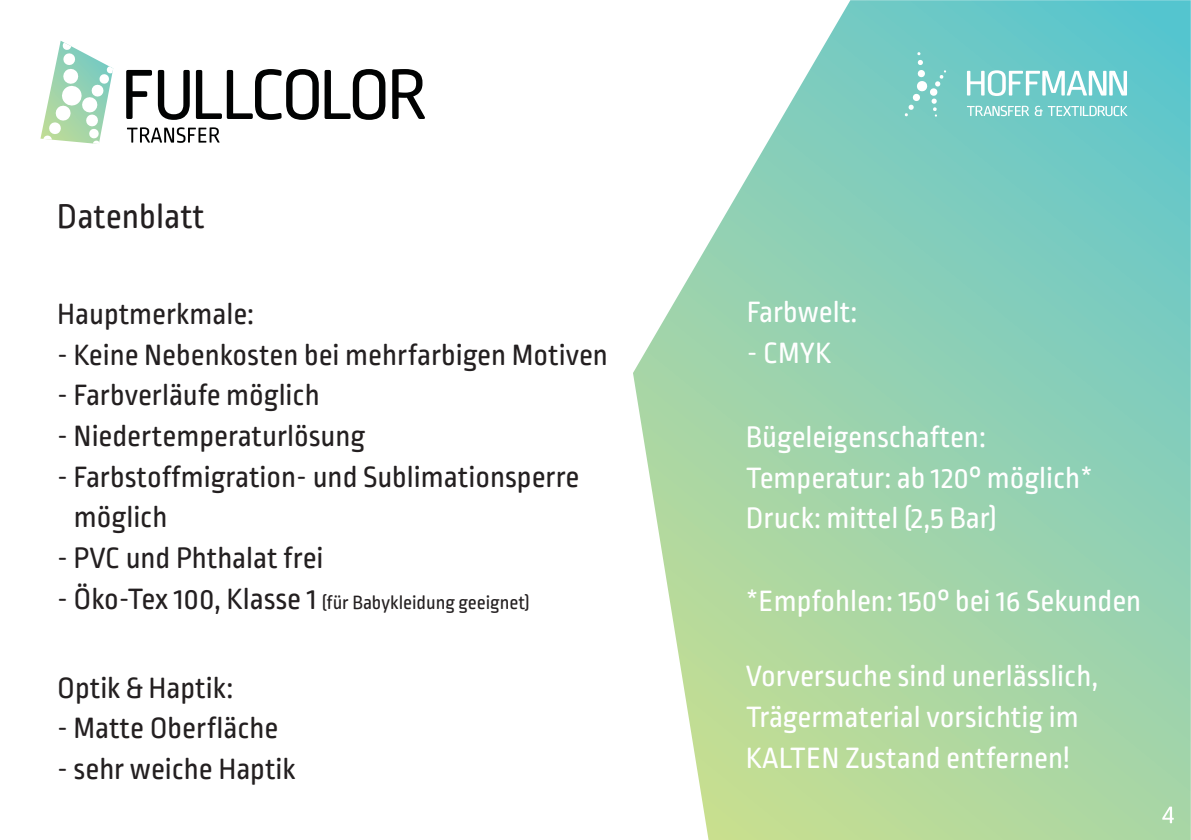
<style>
.page{position:relative;width:1191px;height:840px;background:#fff}
.page>*{position:absolute;margin:0;border:0;box-sizing:border-box;transform-origin:0 0}
.t1{font:35.8px "Ropa Soft Pro";color:#231f20}
.t2{font:31px/40.6px "Ropa Soft Pro";color:#231f20}
.t3{font:31px/40.6px "Ropa Soft Pro";color:#fff}
.t4{font:20px "Ropa Soft Pro";color:#231f20}
.s1{font-size:31px}
</style>
<div class="page">
<svg style="left:633px;top:0;width:557px;height:839px;background:#a2d7b9"></svg>
<svg style="left:967px;top:70px;width:160px;height:46px"></svg>
<svg style="left:904px;top:52px;width:42px;height:65px;background:#84d0c9"></svg>
<svg style="left:40px;top:41px;width:73px;height:103px"></svg>
<svg style="left:126px;top:69px;width:299px;height:74px"></svg>
<svg style="left:1162px;top:806px;width:11px;height:16px"></svg>
<p class="t1" style="left:57px;top:199px;width:149px">Datenblatt</p>
<p class="t2" style="left:57px;top:294px;width:198px">Hauptmerkmale:</p>
<p class="t2" style="left:57px;top:335px;width:552px">- Keine Nebenkosten bei mehrfarbigen Motiven</p>
<p class="t2" style="left:57px;top:375px;width:264px">- Farbverläufe möglich</p>
<p class="t2" style="left:57px;top:416px;width:310px">- Niedertemperaturlösung</p>
<p class="t2" style="left:74px;top:456px;width:507px;text-indent:-17px">- Farbstoffmigration- und Sublimationsperre möglich</p>
<p class="t2" style="left:57px;top:538px;width:268px">- PVC und Phthalat frei</p>
<p class="t4" style="left:57px;top:592px;width:474px"><span class="s1">- Öko-Tex 100, Klasse 1</span> (für Babykleidung geeignet)</p>
<p class="t2" style="left:57px;top:667px;width:177px">Optik &amp; Haptik:</p>
<p class="t2" style="left:57px;top:708px;width:223px">- Matte Oberfläche</p>
<p class="t2" style="left:57px;top:749px;width:240px">- sehr weiche Haptik</p>
<p class="t3" style="left:747px;top:292px;width:112px">Farbwelt:</p>
<p class="t3" style="left:747px;top:333px;width:86px">- CMYK</p>
<p class="t3" style="left:746px;top:417px;width:348px">Bügeleigenschaften:<br>Temperatur: ab 120° möglich*<br>Druck: mittel (2,5 Bar)</p>
<p class="t3" style="left:746px;top:581px;width:397px">*Empfohlen: 150° bei 16 Sekunden</p>
<p class="t3" style="left:746px;top:656px;width:354px">Vorversuche sind unerlässlich,<br>Trägermaterial vorsichtig im<br>KALTEN Zustand entfernen!</p>
</div>
